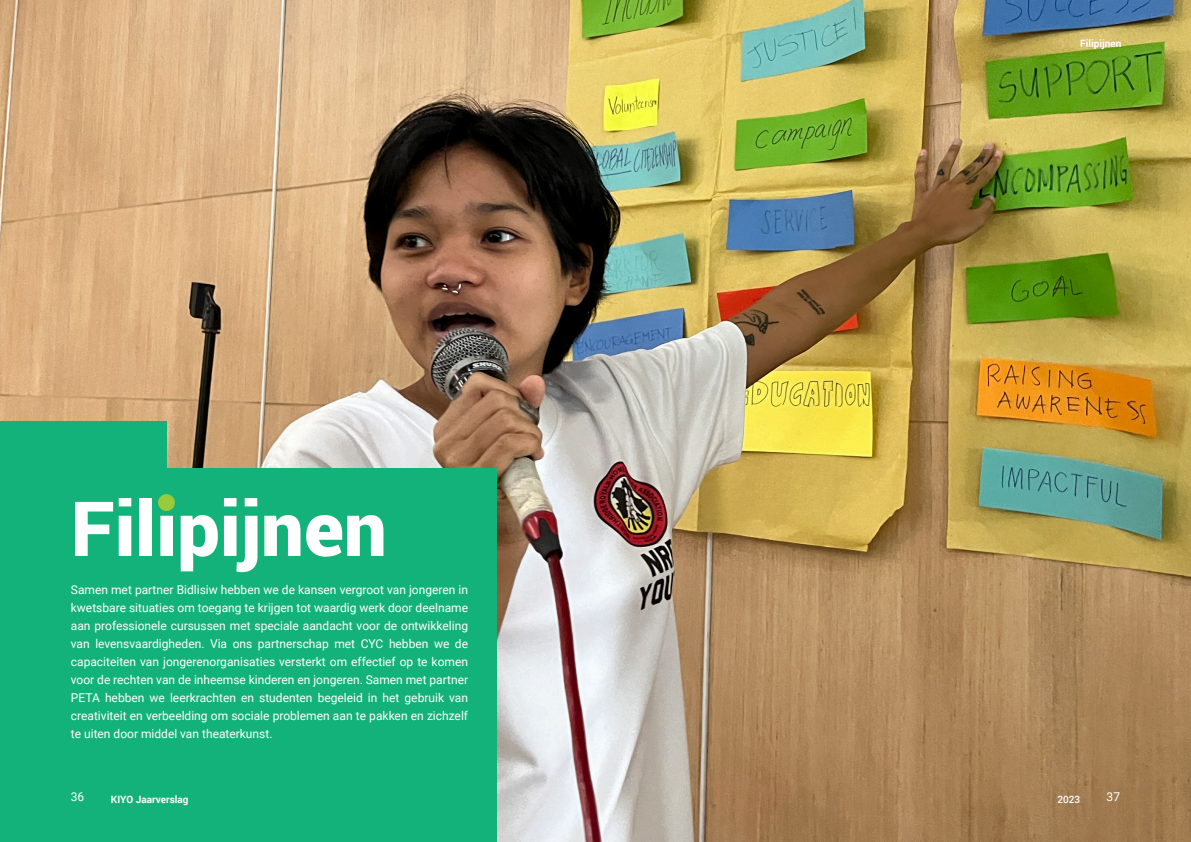
<style>
.page{position:relative;width:1191px;height:842px;background:#fff}
.page>*{position:absolute;margin:0;border:0;box-sizing:border-box;transform-origin:0 0}
.H1_-_land{font:900 76px "Roboto";color:#fff}
.Broodtekst_-_light{font:12.1px/18px "Roboto";color:#fff;text-align:justify}
.t1{font:700 10.1px "Roboto";color:#fff}
.t2{font:500 10.1px "Roboto";color:#fff}
</style>
<div class="page">
<img style="left:0;top:0;width:1191px;height:842px">
<div style="left:0;top:421px;width:166px;height:421px;background:#13b27b"></div>
<div style="left:82px;top:469px;width:414px;height:373px;background:#13b27b"></div>
<div style="left:158px;top:494px;width:17px;height:17px;background:#99ca3b;border-radius:50%"></div>
<p class="H1_-_land" style="left:71px;top:475px;width:317px">Filipijnen</p>
<p class="Broodtekst_-_light" style="left:71px;top:580px;width:399px">Samen met partner Bidlisiw hebben we de kansen vergroot van jongeren in kwetsbare situaties om toegang te krijgen tot waardig werk door deelname aan professionele cursussen met speciale aandacht voor de ontwikkeling van levensvaardigheden. Via ons partnerschap met CYC hebben we de capaciteiten van jongerenorganisaties versterkt om effectief op te komen voor de rechten van de inheemse kinderen en jongeren. Samen met partner PETA hebben we leerkrachten en studenten begeleid in het gebruik van creativiteit en verbeelding om sociale problemen aan te pakken en zichzelf te uiten door middel van theaterkunst.</p>
<p class="Broodtekst_-_light" style="left:71px;top:788px;width:15px">36</p>
<p class="t1" style="left:111px;top:792px;width:79px">KIYO Jaarverslag</p>
<p class="t1" style="left:1080px;top:37px;width:43px">Filipijnen</p>
<p class="t2" style="left:1057px;top:792px;width:24px">2023</p>
<p class="Broodtekst_-_light" style="left:1106px;top:788px;width:15px">37</p>
</div>
